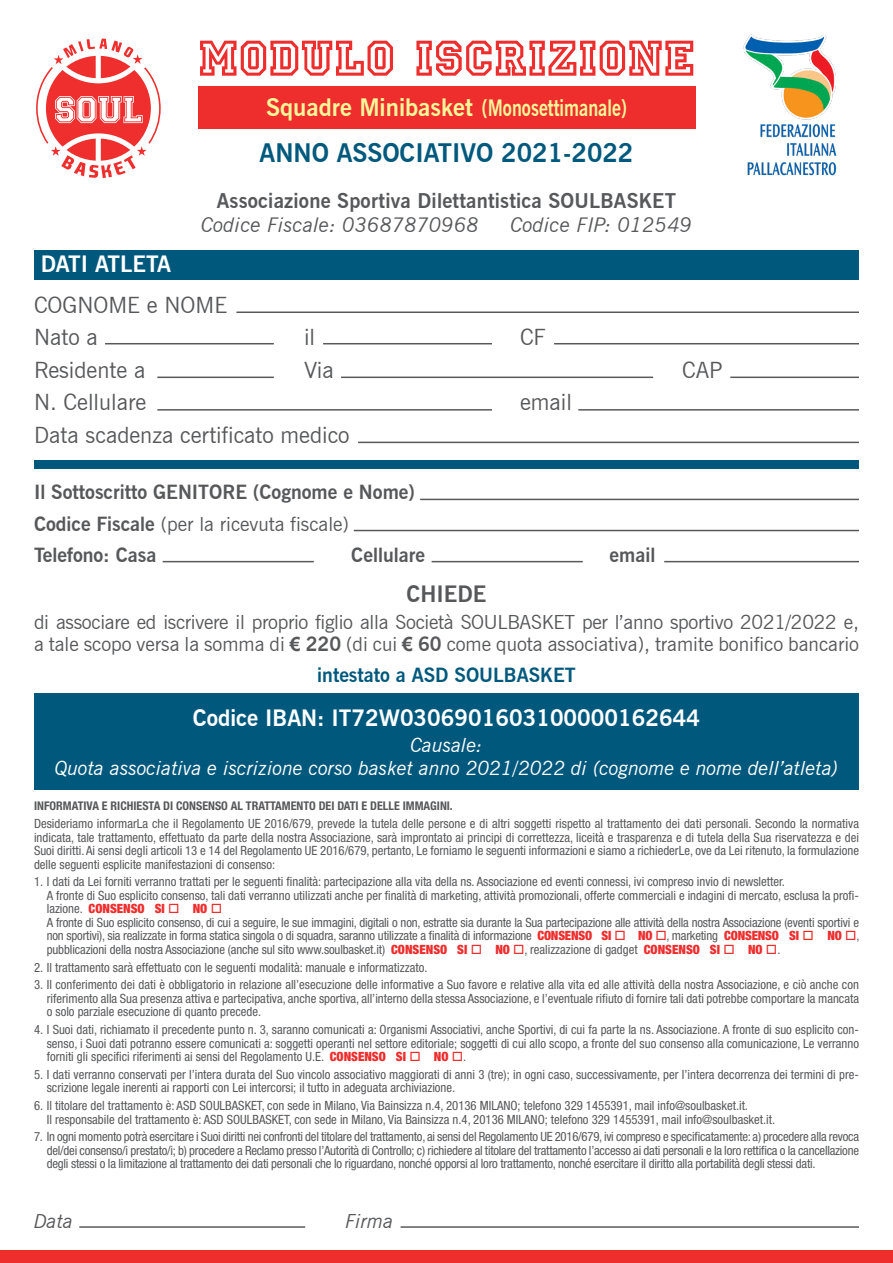
<style>
.page{position:relative;width:893px;height:1263px;background:#fff}
.page>*{position:absolute;margin:0;border:0;box-sizing:border-box;transform-origin:0 0}
.t1{font:52.5px "Princetown Std";letter-spacing:.02em;color:#ee2d2d}
.t2{font:700 25.5px "News Gothic BT";color:#00597d}
.t3{font:700 24px "News Gothic BT";color:#fff79a}
.t4{font:22.5px "News Gothic BT";color:#57585a}
.t5{font:700 22.5px "News Gothic BT";color:#fff}
.t6{font:700 22.5px "News Gothic BT";color:#57585a}
.t7{font:700 20.25px/24px "News Gothic BT";letter-spacing:.01em;color:#57585a}
.t8{font:italic 20.25px "News Gothic BT";letter-spacing:.01em;color:#57585a}
.t9{font:19.5px/22.5px "News Gothic BT";color:#57585a}
.t10{font:italic 19.5px/22.5px "News Gothic BT";color:#fff;text-align:center}
.t11{font:700 19.5px "News Gothic BT";color:#57585a}
.t12{font:700 19.5px "News Gothic BT";color:#00597d}
.t13{font:italic 19.5px "News Gothic BT";color:#57585a}
.t14{font:condensed 12.75px/13.5px "Helvetica Neue LT Std";color:#57585a;text-align:justify}
.t15{font:700 condensed 12px "Helvetica Neue LT Std";color:#57585a}
.s1{font-size:22.5px}
.s2{font-weight:400;font-style:italic}
.s3{font-weight:700}
.s4{font-family:"Arial";font-weight:700}
.s5{font-weight:900;color:#ee2d2d}
.s6{color:#ee2d2d}
</style>
<div class="page">
<div style="left:198px;top:87px;width:497px;height:42px;background:#ee2d2d"></div>
<div style="left:34px;top:250px;width:825px;height:29px;background:#00597d"></div>
<div style="left:0;top:1250px;width:893px;height:13px;background:#ee2d2d"></div>
<div style="left:34px;top:694px;width:825px;height:96px;background:#00597d"></div>
<div style="left:34px;top:461px;width:825px;height:8px;background:#00597d"></div>
<hr style="left:236px;top:311px;width:623px;height:2px;background:#57585a">
<hr style="left:420px;top:499px;width:439px;height:1px;background:#57585a">
<hr style="left:354px;top:530px;width:505px;height:1px;background:#57585a">
<hr style="left:163px;top:561px;width:151px;height:1px;background:#57585a">
<hr style="left:432px;top:561px;width:151px;height:1px;background:#57585a">
<hr style="left:664px;top:561px;width:195px;height:1px;background:#57585a">
<hr style="left:105px;top:343px;width:169px;height:1px;background:#57585a">
<hr style="left:157px;top:377px;width:117px;height:1px;background:#57585a">
<hr style="left:157px;top:409px;width:335px;height:2px;background:#57585a">
<hr style="left:578px;top:409px;width:281px;height:2px;background:#57585a">
<hr style="left:358px;top:442px;width:501px;height:1px;background:#57585a">
<hr style="left:341px;top:377px;width:312px;height:1px;background:#57585a">
<hr style="left:730px;top:377px;width:129px;height:1px;background:#57585a">
<hr style="left:323px;top:343px;width:169px;height:1px;background:#57585a">
<hr style="left:554px;top:343px;width:305px;height:1px;background:#57585a">
<svg style="left:36px;top:39px;width:125px;height:139px"></svg>
<img style="left:747px;top:124px;width:90px;height:52px">
<img style="left:743px;top:34px;width:93px;height:86px">
<hr style="left:401px;top:1226px;width:458px;height:2px;background:#57585a">
<hr style="left:79px;top:1226px;width:226px;height:2px;background:#57585a">
<p class="t1" style="left:198px;top:27px;width:498px">MODULO ISCRIZIONE</p>
<p class="t3" style="left:266px;top:93px;width:362px">Squadre Minibasket <span class="s1">(Monosettimanale)</span></p>
<p class="t2" style="left:260px;top:138px;width:375px">ANNO ASSOCIATIVO 2021-2022</p>
<p class="t7" style="left:201px;top:189px;width:476px;text-indent:16px">Associazione Sportiva Dilettantistica SOULBASKET<br><span class="s2">Codice Fiscale: 03687870968</span></p>
<p class="t8" style="left:510px;top:213px;width:183px">Codice FIP: 012549</p>
<p class="t5" style="left:41px;top:250px;width:132px">DATI ATLETA</p>
<p class="t4" style="left:34px;top:291px;width:195px">COGNOME e NOME</p>
<p class="t4" style="left:34px;top:324px;width:65px">Nato a</p>
<p class="t4" style="left:304px;top:324px;width:13px">il</p>
<p class="t4" style="left:520px;top:324px;width:27px">CF</p>
<p class="t4" style="left:34px;top:356px;width:113px">Residente a</p>
<p class="t4" style="left:304px;top:356px;width:31px">Via</p>
<p class="t4" style="left:682px;top:356px;width:42px">CAP</p>
<p class="t4" style="left:34px;top:389px;width:114px">N. Cellulare</p>
<p class="t4" style="left:520px;top:389px;width:53px">email</p>
<p class="t4" style="left:34px;top:421px;width:317px">Data scadenza certificato medico</p>
<p class="t11" style="left:34px;top:481px;width:382px">Il Sottoscritto GENITORE (Cognome e Nome)</p>
<p class="t9" style="left:34px;top:512px;width:316px"><span class="s3">Codice Fiscale</span> (per la ricevuta fiscale)</p>
<p class="t11" style="left:34px;top:543px;width:124px">Telefono: Casa</p>
<p class="t11" style="left:351px;top:543px;width:75px">Cellulare</p>
<p class="t11" style="left:609px;top:543px;width:47px">email</p>
<p class="t6" style="left:407px;top:580px;width:81px">CHIEDE</p>
<p class="t9" style="left:34px;top:610px;width:826px">di associare ed iscrivere il proprio figlio alla Società SOULBASKET per l’anno sportivo 2021/2022 e, a tale scopo versa la somma di <span class="s4">€</span> <span class="s3">220</span> (di cui <span class="s4">€</span> <span class="s3">60</span> come quota associativa), tramite bonifico bancario</p>
<p class="t12" style="left:317px;top:663px;width:260px">intestato a ASD SOULBASKET</p>
<p class="t5" style="left:193px;top:704px;width:508px">Codice IBAN: IT72W0306901603100000162644</p>
<p class="t10" style="left:55px;top:734px;width:785px">Causale:<br>Quota associativa e iscrizione corso basket anno 2021/2022 di (cognome e nome dell’atleta)</p>
<p class="t15" style="left:34px;top:799px;width:420px">INFORMATIVA E RICHIESTA DI CONSENSO AL TRATTAMENTO DEI DATI E DELLE IMMAGINI.</p>
<p class="t14" style="left:34px;top:817px;width:826px">Desideriamo informarLa che il Regolamento UE 2016/679, prevede la tutela delle persone e di altri soggetti rispetto al trattamento dei dati personali. Secondo la normativa indicata, tale trattamento, effettuato da parte della nostra Associazione, sarà improntato ai principi di correttezza, liceità e trasparenza e di tutela della Sua riservatezza e dei Suoi diritti. Ai sensi degli articoli 13 e 14 del Regolamento UE 2016/679, pertanto, Le forniamo le seguenti informazioni e siamo a richiederLe, ove da Lei ritenuto, la formulazione delle seguenti esplicite manifestazioni di consenso:</p>
<p class="t14" style="left:34px;top:875px;width:752px">1. I dati da Lei forniti verranno trattati per le seguenti finalità: partecipazione alla vita della ns. Associazione ed eventi connessi, ivi compreso invio di newsletter.</p>
<p class="t14" style="left:47px;top:888px;width:814px">A fronte di Suo esplicito consenso, tali dati verranno utilizzati anche per finalità di marketing, attività promozionali, offerte commerciali e indagini di mercato, esclusa la profi&shy;lazione. <span class="s5">CONSENSO SI</span> <span class="s6">□</span> <span class="s5">NO</span> <span class="s6">□</span></p>
<p class="t14" style="left:47px;top:915px;width:814px">A fronte di Suo esplicito consenso, di cui a seguire, le sue immagini, digitali o non, estratte sia durante la Sua partecipazione alle attività della nostra Associazione (eventi sportivi e non sportivi), sia realizzate in forma statica singola o di squadra, saranno utilizzate a finalità di informazione <span class="s5">CONSENSO SI</span> <span class="s6">□</span> <span class="s5">NO</span> <span class="s6">□</span>, marketing <span class="s5">CONSENSO SI</span> <span class="s6">□</span> <span class="s5">NO</span> <span class="s6">□</span>, pubblicazioni della nostra Associazione (anche sul sito www.soulbasket.it) <span class="s5">CONSENSO SI</span> <span class="s6">□</span> <span class="s5">NO</span> <span class="s6">□</span>, realizzazione di gadget <span class="s5">CONSENSO SI</span> <span class="s6">□</span> <span class="s5">NO</span> <span class="s6">□</span>.</p>
<p class="t14" style="left:34px;top:960px;width:395px">2. Il trattamento sarà effettuato con le seguenti modalità: manuale e informatizzato.</p>
<p class="t14" style="left:47px;top:978px;width:814px;text-indent:-13px">3. Il conferimento dei dati è obbligatorio in relazione all’esecuzione delle informative a Suo favore e relative alla vita ed alle attività della nostra Associazione, e ciò anche con riferimento alla Sua presenza attiva e partecipativa, anche sportiva, all’interno della stessa Associazione, e l’eventuale rifiuto di fornire tali dati potrebbe comportare la mancata o solo parziale esecuzione di quanto precede.</p>
<p class="t14" style="left:47px;top:1023px;width:814px;text-indent:-13px">4. I Suoi dati, richiamato il precedente punto n. 3, saranno comunicati a: Organismi Associativi, anche Sportivi, di cui fa parte la ns. Associazione. A fronte di suo esplicito con&shy;senso, i Suoi dati potranno essere comunicati a: soggetti operanti nel settore editoriale; soggetti di cui allo scopo, a fronte del suo consenso alla comunicazione, Le verranno forniti gli specifici riferimenti ai sensi del Regolamento U.E. <span class="s5">CONSENSO SI</span> <span class="s6">□</span> <span class="s5">NO</span> <span class="s6">□</span>.</p>
<p class="t14" style="left:47px;top:1067px;width:814px;text-indent:-13px">5. I dati verranno conservati per l’intera durata del Suo vincolo associativo maggiorati di anni 3 (tre); in ogni caso, successivamente, per l’intera decorrenza dei termini di pre&shy;scrizione legale inerenti ai rapporti con Lei intercorsi; il tutto in adeguata archiviazione.</p>
<p class="t14" style="left:34px;top:1099px;width:715px">6. Il titolare del trattamento è: ASD SOULBASKET, con sede in Milano, Via Bainsizza n.4, 20136 MILANO; telefono 329 1455391, mail info@soulbasket.it.</p>
<p class="t14" style="left:47px;top:1112px;width:730px">Il responsabile del trattamento è: ASD SOULBASKET, con sede in Milano, Via Bainsizza n.4, 20136 MILANO; telefono 329 1455391, mail info@soulbasket.it.</p>
<p class="t14" style="left:47px;top:1130px;width:814px;text-indent:-13px">7. In ogni momento potrà esercitare i Suoi diritti nei confronti del titolare del trattamento, ai sensi del Regolamento UE 2016/679, ivi compreso e specificatamente: a) procedere alla revoca del/dei consenso/i prestato/i; b) procedere a Reclamo presso l’Autorità di Controllo; c) richiedere al titolare del trattamento l’accesso ai dati personali e la loro rettifica o la cancellazione degli stessi o la limitazione al trattamento dei dati personali che lo riguardano, nonché opporsi al loro trattamento, nonché esercitare il diritto alla portabilità degli stessi dati.</p>
<p class="t13" style="left:34px;top:1209px;width:41px">Data</p>
<p class="t13" style="left:345px;top:1209px;width:49px">Firma</p>
</div>
